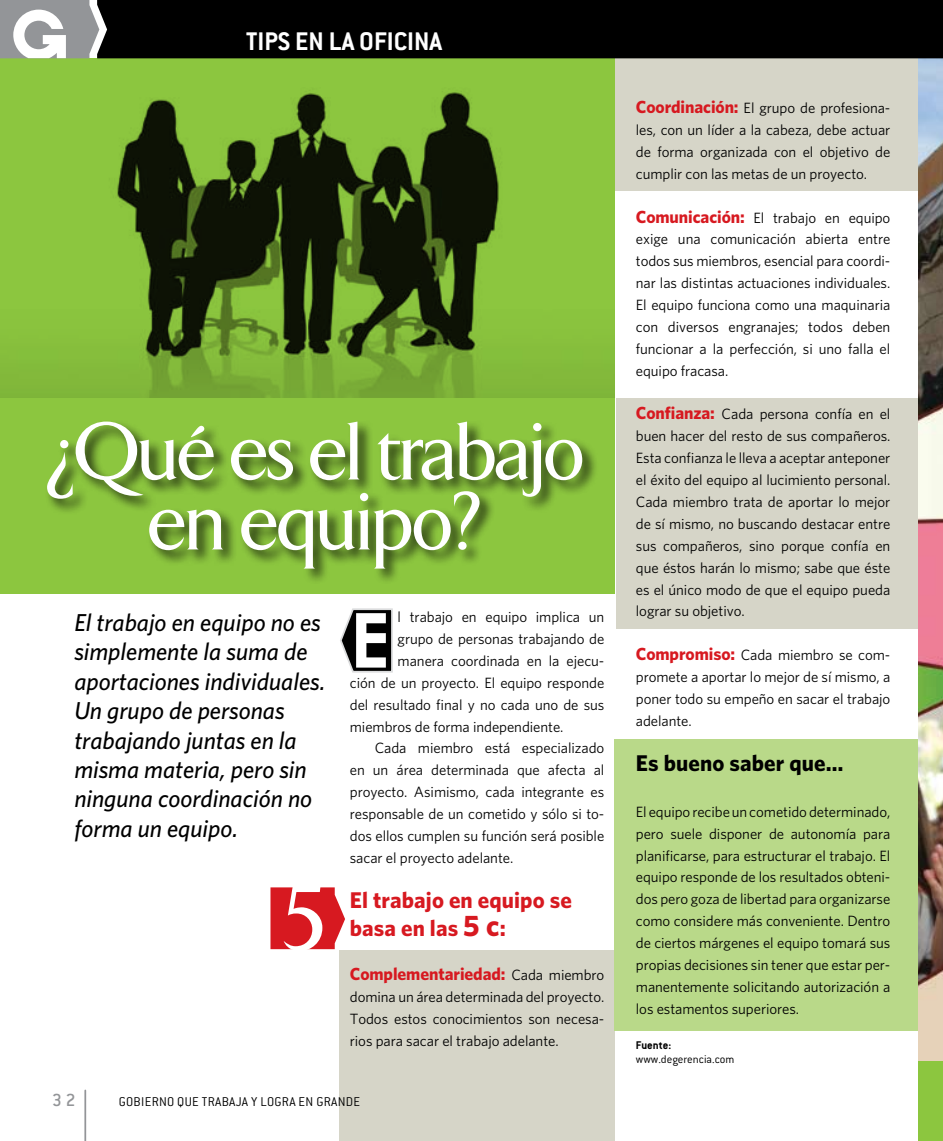
<style>
.page{position:relative;width:943px;height:1141px;background:#fff}
.page>*{position:absolute;margin:0;border:0;box-sizing:border-box;transform-origin:0 0}
.t1{font:500 98px "Arrow";color:#fff}
.t2{font:500 84px/70px "Arrow";letter-spacing:-.025em;color:#fff;text-align:center}
.t3{font:700 75.77px "Century Gothic";color:#fff}
.t4{font:700 28px "Conduit ITC";color:#fff}
.t5{font:italic 500 24.5px/29.4px "Whitney HTF";color:#000}
.t6{font:700 22.75px/28px "Whitney HTF";letter-spacing:.005em;color:#d71920}
.t7{font:700 22.75px "Whitney HTF";letter-spacing:.005em;color:#000}
.t8{font:500 19.25px "Conduit ITC";color:#939598}
.t9{font:700 17.5px "Whitney HTF";letter-spacing:-.005em;color:#d71920}
.t10{font:14.88px/21.9px "Whitney HTF";letter-spacing:-.005em;color:#000;text-align:justify}
.t11{font:300 14px "Conduit ITC";letter-spacing:.02em;color:#000}
.t12{font:300 12.25px "Conduit ITC";color:#000}
.t13{font:700 12.25px "Conduit ITC";color:#000}
.s1{font-size:29.75px}
.s2{font-weight:400;font-size:14.88px;color:#000}
.s3{font-weight:700;font-size:17.5px;color:#d71920}
</style>
<div class="page">
<div style="left:339px;top:951px;width:276px;height:190px;background:#d6d5c8"></div>
<div style="left:615px;top:59px;width:328px;height:132px;background:#d6d5c8"></div>
<div style="left:616px;top:398px;width:327px;height:231px;background:#d6d5c8"></div>
<div style="left:615px;top:739px;width:328px;height:292px;background:#b9d989"></div>
<div style="left:0;top:59px;width:615px;height:535px;background:#8cc63f"></div>
<svg style="left:340px;top:608px;width:53px;height:65px;background:#373737"></svg>
<img style="left:0;top:91px;width:615px;height:307px">
<div style="left:45px;top:419px;width:553px;height:165px;background:#000;opacity:.75"></div>
<svg style="left:270px;top:887px;width:75px;height:62px;background:#da2e35"></svg>
<div style="left:918px;top:0;width:25px;height:1141px;background:#8cc63f"></div>
<img style="left:918px;top:58px;width:25px;height:1003px">
<div style="left:99px;top:0;width:844px;height:58px;background:#000"></div>
<hr style="left:84px;top:1090px;width:2px;height:51px;background:#939598">
<svg style="left:0;top:0;width:99px;height:58px"></svg>
<h3 class="t4" style="left:246px;top:24px;width:198px">TIPS EN LA OFICINA</h3>
<h2 class="t2" style="left:46px;top:419px;width:541px">¿Qué es el trabajo en equipo?</h2>
<h3 class="t5" style="left:74px;top:607px;width:252px">El trabajo en equipo no es simplemente la suma de aportaciones individuales.<br>Un grupo de personas trabajando juntas en la misma materia, pero sin ninguna coordinación no forma un equipo.</h3>
<h3 class="t3" style="left:350px;top:592px;width:41px">E</h3>
<p class="t10" style="left:397px;top:606px;width:208px">l trabajo en equipo implica un</p>
<p class="t10" style="left:397px;top:628px;width:208px">grupo de personas trabajando de</p>
<p class="t10" style="left:397px;top:649px;width:208px">manera coordinada en la ejecu-</p>
<p class="t10" style="left:350px;top:671px;width:256px">ción de un proyecto. El equipo responde</p>
<p class="t10" style="left:350px;top:693px;width:256px">del resultado final y no cada uno de sus</p>
<p class="t10" style="left:350px;top:715px;width:215px">miembros de forma independiente.</p>
<p class="t10" style="left:374px;top:737px;width:231px">Cada miembro está especializado</p>
<p class="t10" style="left:350px;top:759px;width:256px">en un área determinada que afecta al</p>
<p class="t10" style="left:350px;top:781px;width:256px">proyecto. Asimismo, cada integrante es</p>
<p class="t10" style="left:350px;top:803px;width:256px">responsable de un cometido y sólo si to-</p>
<p class="t10" style="left:350px;top:824px;width:256px">dos ellos cumplen su función será posible</p>
<p class="t10" style="left:350px;top:846px;width:165px">sacar el proyecto adelante.</p>
<h3 class="t6" style="left:350px;top:886px;width:223px">El trabajo en equipo se basa en las <span class="s1">5 c</span>:</h3>
<p class="t9" style="left:350px;top:963px;width:256px">Complementariedad: <span class="s2">Cada miembro</span></p>
<p class="t10" style="left:350px;top:985px;width:256px">domina un área determinada del proyecto.<br>Todos estos conocimientos son necesa&shy;rios para sacar el trabajo adelante.</p>
<h1 class="t1" style="left:286px;top:866px;width:41px">5</h1>
<p class="t8" style="left:52px;top:1089px;width:25px">32</p>
<p class="t11" style="left:119px;top:1094px;width:243px">GOBIERNO QUE TRABAJA Y LOGRA EN GRANDE</p>
<p class="t10" style="left:636px;top:97px;width:256px"><span class="s3">Coordinación:</span> El grupo de profesiona&shy;les, con un líder a la cabeza, debe actuar de forma organizada con el objetivo de cumplir con las metas de un proyecto.</p>
<p class="t10" style="left:636px;top:206px;width:256px"><span class="s3">Comunicación:</span> El trabajo en equipo exige una comunicación abierta entre todos sus miembros, esencial para coordi&shy;nar las distintas actuaciones individuales.<br>El equipo funciona como una maquinaria con diversos engranajes; todos deben funcionar a la perfección, si uno falla el equipo fracasa.</p>
<p class="t10" style="left:636px;top:403px;width:256px"><span class="s3">Confianza:</span> Cada persona confía en el buen hacer del resto de sus compañeros.<br>Esta confianza le lleva a aceptar anteponer el éxito del equipo al lucimiento personal.<br>Cada miembro trata de aportar lo mejor de sí mismo, no buscando destacar entre sus compañeros, sino porque confía en que éstos harán lo mismo; sabe que éste es el único modo de que el equipo pueda lograr su objetivo.</p>
<p class="t10" style="left:636px;top:644px;width:256px"><span class="s3">Compromiso:</span> Cada miembro se com&shy;promete a aportar lo mejor de sí mismo, a poner todo su empeño en sacar el trabajo adelante.</p>
<h3 class="t7" style="left:636px;top:750px;width:209px">Es bueno saber que…</h3>
<p class="t10" style="left:636px;top:800px;width:256px">El equipo recibe un cometido determinado, pero suele disponer de autonomía para planificarse, para estructurar el trabajo. El equipo responde de los resultados obteni&shy;dos pero goza de libertad para organizarse como considere más conveniente. Dentro de ciertos márgenes el equipo tomará sus propias decisiones sin tener que estar per&shy;manentemente solicitando autorización a los estamentos superiores.</p>
<p class="t13" style="left:636px;top:1038px;width:37px">Fuente:</p>
<p class="t12" style="left:636px;top:1052px;width:100px">www.degerencia.com</p>
</div>
